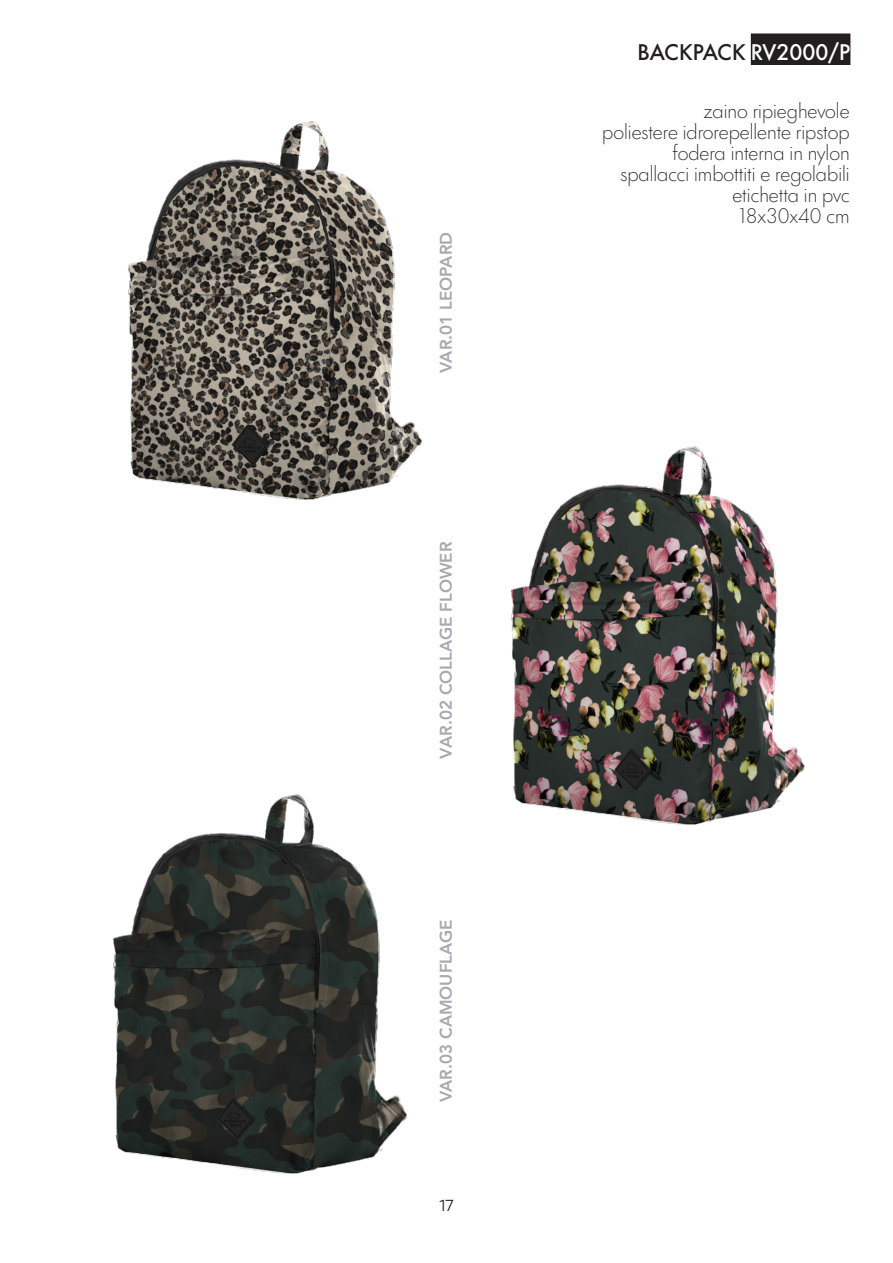
<style>
.page{position:relative;width:893px;height:1263px;background:#fff}
.page>*{position:absolute;margin:0;border:0;box-sizing:border-box;transform-origin:0 0}
.t1{font:500 21px "Futura Now Headline";color:#231f20}
.t2{font:300 19.5px "Futura Now Headline";color:#231f20}
.t3{font:800 16.8px "Avenir";color:#a8a9ad}
.t4{font:15.9px "Trenda";color:#231f20}
.s1{color:#fff}
</style>
<div class="page">
<img style="left:113px;top:794px;width:294px;height:380px">
<img style="left:377px;top:446px;width:428px;height:449px">
<img style="left:128px;top:121px;width:418px;height:450px">
<div style="left:751px;top:33px;width:99px;height:32px;background:#231f20"></div>
<p class="t3" style="left:433px;top:373px;width:142px;rotate:-90deg">VAR.01 LEOPARD</p>
<p class="t3" style="left:433px;top:758px;width:218px;rotate:-90deg">VAR.02 COLLAGE FLOWER</p>
<p class="t3" style="left:433px;top:1102px;width:184px;rotate:-90deg">VAR.03 CAMOUFLAGE</p>
<p class="t4" style="left:439px;top:1196px;width:16px">17</p>
<p class="t1" style="left:638px;top:34px;width:214px">BACKPACK <span class="s1">RV2000/P</span></p>
<p class="t2" style="left:703px;top:96px;width:148px">zaino ripieghevole</p>
<p class="t2" style="left:602px;top:117px;width:249px">poliestere idrorepellente ripstop</p>
<p class="t2" style="left:672px;top:138px;width:179px">fodera interna in nylon</p>
<p class="t2" style="left:620px;top:159px;width:231px">spallacci imbottiti e regolabili</p>
<p class="t2" style="left:732px;top:180px;width:119px">etichetta in pvc</p>
<p class="t2" style="left:740px;top:201px;width:111px">18x30x40 cm</p>
</div>
